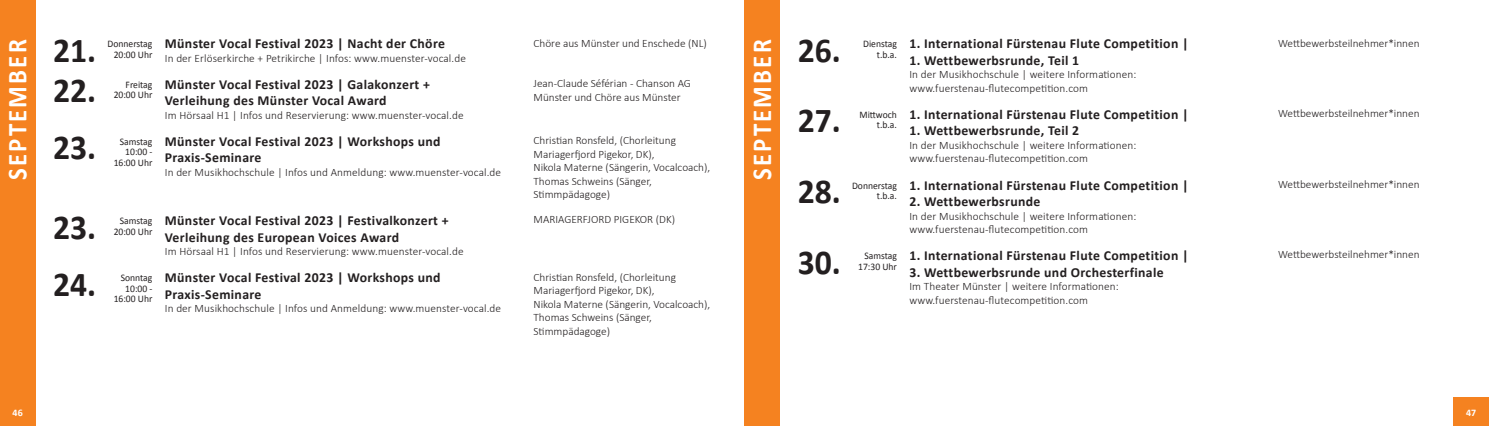
<style>
.page{position:relative;width:1489px;height:426px;background:#fff}
.page>*{position:absolute;margin:0;border:0;box-sizing:border-box;transform-origin:0 0}
.t1{font:700 35px "Calibri";color:#231f20;scale:.96 1}
.t2{font:700 27.5px "Calibri";letter-spacing:.085em;color:#fff;scale:.9 1}
.t3{font:700 13.75px/16.5px "Calibri";letter-spacing:.025em;color:#231f20}
.t4{font:300 11.25px/13.5px "Calibri";color:#231f20}
.t5{font:10px/10.4px "Calibri";color:#231f20;text-align:right;scale:.96 1}
.t6{font:700 10px "Calibri";color:#fff}
</style>
<div class="page">
<div style="left:744px;top:0;width:36px;height:425px;background:#f58220"></div>
<div style="left:1453px;top:397px;width:35px;height:28px;background:#f58220"></div>
<div style="left:0;top:0;width:35px;height:425px;background:#f58220"></div>
<p class="t5" style="left:107px;top:39px;width:48px">Donnerstag<br>20:00 Uhr</p>
<p class="t3" style="left:165px;top:35px;width:282px">Münster Vocal Festival 2023 | Nacht der Chöre</p>
<p class="t4" style="left:165px;top:51px;width:302px">In der Erlöserkirche + Petrikirche | Infos: www.muenster-vocal.de</p>
<p class="t4" style="left:533px;top:35px;width:175px">Chöre aus Münster und Enschede (NL)</p>
<h1 class="t1" style="left:53px;top:28px;width:46px">21.</h1>
<h2 class="t2" style="left:0;top:179px;width:157px;rotate:-90deg">SEPTEMBER</h2>
<h2 class="t2" style="left:744px;top:179px;width:157px;rotate:-90deg">SEPTEMBER</h2>
<p class="t5" style="left:114px;top:79px;width:42px">Freitag<br>20:00 Uhr</p>
<p class="t3" style="left:165px;top:76px;width:267px">Münster Vocal Festival 2023 | Galakonzert +<br>Verleihung des Münster Vocal Award</p>
<p class="t4" style="left:165px;top:108px;width:300px">Im Hörsaal H1 | Infos und Reservierung: www.muenster-vocal.de</p>
<p class="t4" style="left:533px;top:76px;width:159px">Jean-Claude Séférian - Chanson AG</p>
<h1 class="t1" style="left:53px;top:68px;width:46px">22.</h1>
<h2 class="t2" style="left:0;top:151px;width:74px;rotate:-90deg">OKTO</h2>
<p class="t4" style="left:533px;top:89px;width:149px">Münster und Chöre aus Münster</p>
<p class="t5" style="left:114px;top:136px;width:42px">Samstag<br>10:00 -<br>16:00 Uhr</p>
<p class="t3" style="left:165px;top:133px;width:277px">Münster Vocal Festival 2023 | Workshops und<br>Praxis-Seminare</p>
<p class="t4" style="left:165px;top:165px;width:338px">In der Musikhochschule | Infos und Anmeldung: www.muenster-vocal.de</p>
<p class="t4" style="left:533px;top:133px;width:178px">Christian Ronsfeld, (Chorleitung<br>Mariagerfjord Pigekor, DK),<br>Nikola Materne (Sängerin, Vocalcoach),<br>Thomas Schweins (Sänger,<br>Stimmpädagoge)</p>
<h1 class="t1" style="left:53px;top:125px;width:46px">23.</h1>
<h1 class="t1" style="left:53px;top:204px;width:46px">23.</h1>
<h1 class="t1" style="left:53px;top:261px;width:46px">24.</h1>
<p class="t5" style="left:114px;top:215px;width:42px">Samstag<br>20:00 Uhr</p>
<p class="t3" style="left:165px;top:212px;width:285px">Münster Vocal Festival 2023 | Festivalkonzert +<br>Verleihung des European Voices Award</p>
<p class="t4" style="left:165px;top:244px;width:300px">Im Hörsaal H1 | Infos und Reservierung: www.muenster-vocal.de</p>
<p class="t5" style="left:114px;top:272px;width:42px">Sonntag<br>10:00 -<br>16:00 Uhr</p>
<p class="t3" style="left:165px;top:269px;width:277px">Münster Vocal Festival 2023 | Workshops und<br>Praxis-Seminare</p>
<p class="t4" style="left:165px;top:301px;width:338px">In der Musikhochschule | Infos und Anmeldung: www.muenster-vocal.de</p>
<p class="t4" style="left:533px;top:212px;width:143px">MARIAGERFJORD PIGEKOR (DK)</p>
<p class="t4" style="left:533px;top:269px;width:178px">Christian Ronsfeld, (Chorleitung<br>Mariagerfjord Pigekor, DK),<br>Nikola Materne (Sängerin, Vocalcoach),<br>Thomas Schweins (Sänger,<br>Stimmpädagoge)</p>
<h1 class="t1" style="left:797px;top:28px;width:46px">26.</h1>
<p class="t5" style="left:863px;top:39px;width:37px">Dienstag t.b.a.</p>
<p class="t3" style="left:909px;top:35px;width:281px">1. International Fürstenau Flute Competition |</p>
<p class="t3" style="left:909px;top:52px;width:171px">1. Wettbewerbsrunde, Teil 1</p>
<p class="t4" style="left:909px;top:67px;width:228px">In der Musikhochschule | weitere Informationen: www.fuerstenau-flutecompetition.com</p>
<h1 class="t1" style="left:797px;top:98px;width:46px">27.</h1>
<p class="t5" style="left:859px;top:109px;width:40px">Mittwoch t.b.a.</p>
<p class="t3" style="left:909px;top:106px;width:281px">1. International Fürstenau Flute Competition |</p>
<p class="t3" style="left:909px;top:122px;width:171px">1. Wettbewerbsrunde, Teil 2</p>
<p class="t4" style="left:909px;top:138px;width:228px">In der Musikhochschule | weitere Informationen: www.fuerstenau-flutecompetition.com</p>
<h1 class="t1" style="left:797px;top:169px;width:46px">28.</h1>
<p class="t5" style="left:852px;top:180px;width:48px">Donnerstag t.b.a.</p>
<p class="t3" style="left:909px;top:176px;width:281px">1. International Fürstenau Flute Competition |</p>
<p class="t3" style="left:909px;top:193px;width:133px">2. Wettbewerbsrunde</p>
<p class="t4" style="left:909px;top:208px;width:228px">In der Musikhochschule | weitere Informationen: www.fuerstenau-flutecompetition.com</p>
<h1 class="t1" style="left:797px;top:239px;width:46px">30.</h1>
<p class="t5" style="left:858px;top:250px;width:42px">Samstag<br>17:30 Uhr</p>
<p class="t3" style="left:909px;top:247px;width:281px">1. International Fürstenau Flute Competition |</p>
<p class="t3" style="left:909px;top:263px;width:256px">3. Wettbewerbsrunde und Orchesterfinale</p>
<p class="t4" style="left:909px;top:279px;width:211px">Im Theater Münster | weitere Informationen: www.fuerstenau-flutecompetition.com</p>
<p class="t4" style="left:1277px;top:35px;width:143px">Wettbewerbsteilnehmer*innen</p>
<p class="t4" style="left:1277px;top:106px;width:143px">Wettbewerbsteilnehmer*innen</p>
<p class="t4" style="left:1277px;top:176px;width:143px">Wettbewerbsteilnehmer*innen</p>
<p class="t4" style="left:1277px;top:247px;width:143px">Wettbewerbsteilnehmer*innen</p>
<p class="t6" style="left:13px;top:406px;width:12px">46</p>
<p class="t6" style="left:1465px;top:406px;width:12px">47</p>
</div>
